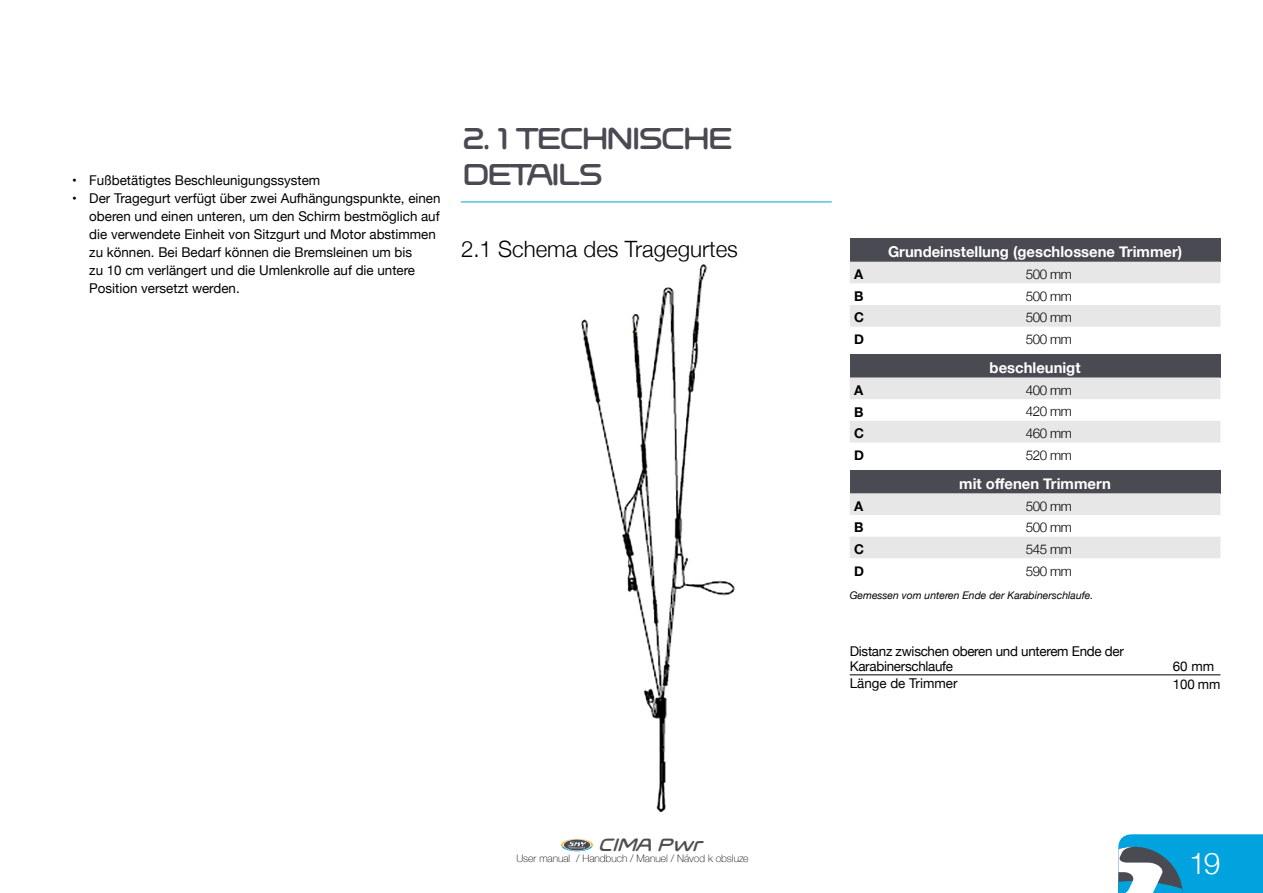
<style>
.page{position:relative;width:1263px;height:893px;background:#fff}
.page>*{position:absolute;margin:0;border:0;box-sizing:border-box;transform-origin:0 0}
.t1{font:30px/36px "Axion RND";letter-spacing:-.15em;color:#494a52}
.t2{font:300 30px "Helvetica Neue";color:#fff}
.t3{font:300 22.5px "Helvetica Neue";color:#000}
.t4{font:italic 17.7px "Axion RND";color:#4e4e50}
.t5{font:700 15px "Helvetica Neue";color:#fff}
.t6{font:13.5px/18px "Helvetica Neue";color:#000}
.t7{font:300 13.5px "Helvetica Neue";letter-spacing:-.03em;color:#000}
.t8{font:13.5px/15px "Helvetica Neue";letter-spacing:-.02em;color:#000}
.t9{font:700 13.5px "Helvetica Neue";color:#000}
.t10{font:italic 10.5px "Helvetica Neue";color:#000}
.t11{font:100 10.35px "Helvetica Neue";color:#000}
</style>
<div class="page">
<img style="left:581px;top:264px;width:154px;height:548px">
<svg style="left:563px;top:839px;width:28px;height:12px"></svg>
<svg style="left:564px;top:840px;width:26px;height:10px"></svg>
<svg style="left:561px;top:839px;width:32px;height:10px"></svg>
<hr style="left:461px;top:202px;width:371px;height:1px;background:#00a3de">
<div style="left:850px;top:239px;width:370px;height:23px;background:#494a52"></div>
<svg style="left:850px;top:262px;width:370px;height:65px"></svg>
<div style="left:850px;top:354px;width:370px;height:23px;background:#494a52"></div>
<svg style="left:850px;top:377px;width:370px;height:65px"></svg>
<div style="left:850px;top:470px;width:370px;height:23px;background:#494a52"></div>
<svg style="left:850px;top:493px;width:370px;height:65px"></svg>
<hr style="left:850px;top:674px;width:323px;height:1px;background:#000">
<hr style="left:1173px;top:674px;width:47px;height:1px;background:#000">
<svg style="left:1118px;top:834px;width:145px;height:59px;background:#2aa3cf"></svg>
<p class="t6" style="left:72px;top:172px;width:249px">• Fußbetätigtes Beschleunigungssystem</p>
<p class="t6" style="left:89px;top:190px;width:353px;text-indent:-17px">• Der Tragegurt verfügt über zwei Aufhängungspunkte, einen oberen und einen unteren, um den Schirm bestmöglich auf die verwendete Einheit von Sitzgurt und Motor abstimmen zu können. Bei Bedarf können die Bremsleinen um bis<br>zu 10 cm verlängert und die Umlenkrolle auf die untere Position versetzt werden.</p>
<h1 class="t1" style="left:461px;top:120px;width:275px">2. 1 TECHNISCHE<br>DETAILS</h1>
<h2 class="t3" style="left:461px;top:230px;width:278px">2.1 Schema des Tragegurtes</h2>
<h3 class="t4" style="left:597px;top:831px;width:114px">CIMAPwr</h3>
<p class="t11" style="left:516px;top:850px;width:234px">User manual / Handbuch / Manuel / Návod k obsluze</p>
<p class="t5" style="left:888px;top:240px;width:296px">Grundeinstellung (geschlossene Trimmer)</p>
<p class="t9" style="left:854px;top:264px;width:11px">A</p>
<p class="t7" style="left:1026px;top:263px;width:48px">500 mm</p>
<p class="t9" style="left:854px;top:285px;width:11px">B</p>
<p class="t7" style="left:1026px;top:285px;width:48px">500 mm</p>
<p class="t9" style="left:854px;top:307px;width:11px">C</p>
<p class="t7" style="left:1026px;top:307px;width:48px">500 mm</p>
<p class="t9" style="left:854px;top:329px;width:11px">D</p>
<p class="t7" style="left:1026px;top:328px;width:48px">500 mm</p>
<p class="t5" style="left:989px;top:356px;width:93px">beschleunigt</p>
<p class="t9" style="left:854px;top:379px;width:11px">A</p>
<p class="t7" style="left:1026px;top:379px;width:48px">400 mm</p>
<p class="t9" style="left:854px;top:401px;width:11px">B</p>
<p class="t7" style="left:1026px;top:401px;width:48px">420 mm</p>
<p class="t9" style="left:854px;top:423px;width:11px">C</p>
<p class="t7" style="left:1026px;top:422px;width:48px">460 mm</p>
<p class="t9" style="left:854px;top:444px;width:11px">D</p>
<p class="t7" style="left:1026px;top:444px;width:48px">520 mm</p>
<p class="t5" style="left:959px;top:472px;width:153px">mit offenen Trimmern</p>
<p class="t9" style="left:854px;top:495px;width:11px">A</p>
<p class="t7" style="left:1026px;top:495px;width:48px">500 mm</p>
<p class="t9" style="left:854px;top:517px;width:11px">B</p>
<p class="t7" style="left:1026px;top:517px;width:48px">500 mm</p>
<p class="t9" style="left:854px;top:539px;width:11px">C</p>
<p class="t7" style="left:1026px;top:538px;width:48px">545 mm</p>
<p class="t9" style="left:854px;top:560px;width:11px">D</p>
<p class="t7" style="left:1026px;top:560px;width:48px">590 mm</p>
<p class="t10" style="left:850px;top:587px;width:245px">Gemessen vom unteren Ende der Karabinerschlaufe.</p>
<p class="t8" style="left:850px;top:644px;width:276px">Distanz zwischen oberen und unterem Ende der<br>Karabinerschlaufe</p>
<p class="t6" style="left:1173px;top:658px;width:43px">60 mm</p>
<p class="t6" style="left:850px;top:675px;width:109px">Länge de Trimmer</p>
<p class="t6" style="left:1173px;top:676px;width:49px">100 mm</p>
<h1 class="t2" style="left:1189px;top:839px;width:33px">19</h1>
</div>
